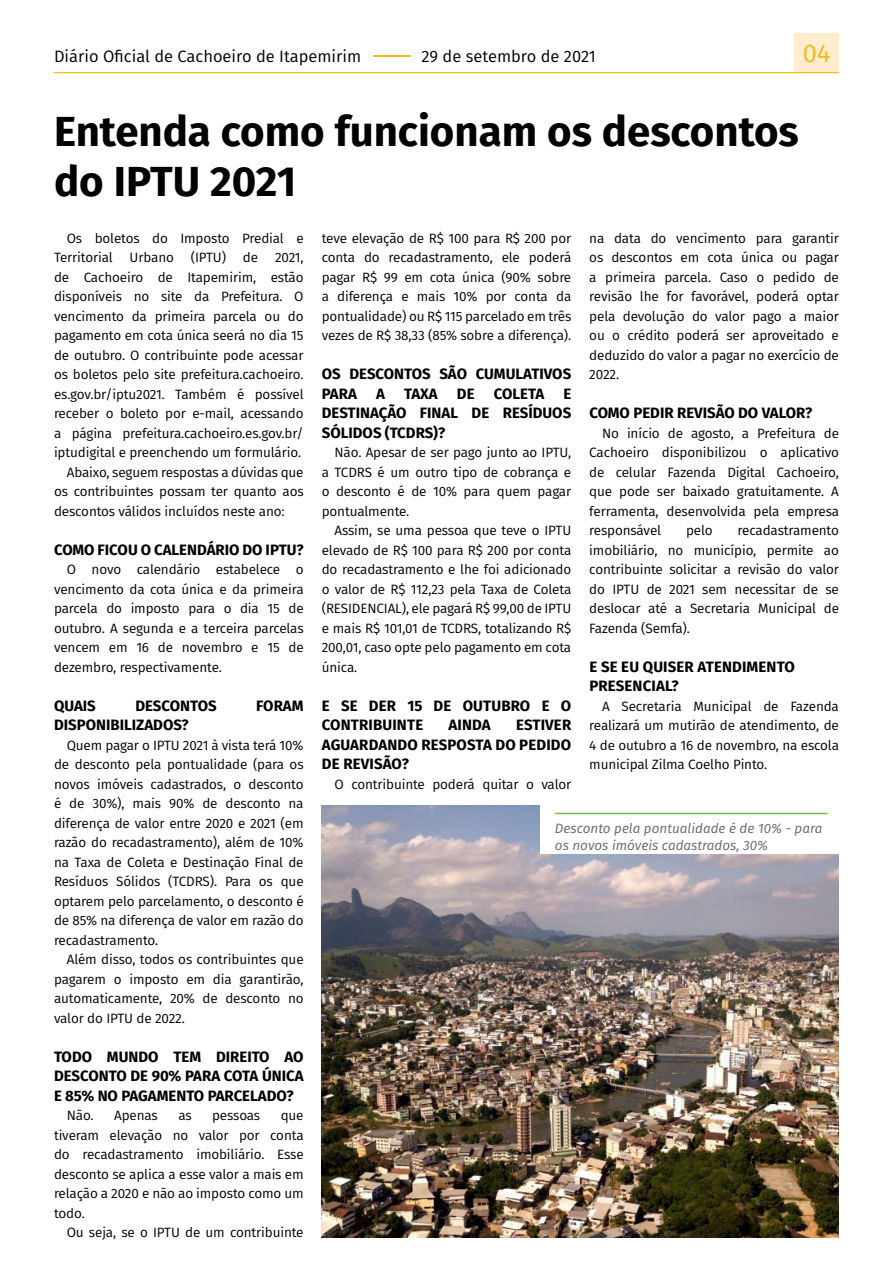
<style>
.page{position:relative;width:893px;height:1263px;background:#fff}
.page>*{position:absolute;margin:0;border:0;box-sizing:border-box;transform-origin:0 0}
.t1{font:700 42px/50.4px "Fira Sans";color:#000}
.t2{font:25.5px "Fira Sans";color:#fcb515}
.t3{font:16.5px "Fira Sans";color:#000}
.t4{font:700 15px/19.5px "Fira Sans";color:#000;text-align:justify}
.t5{font:13.5px/19.5px "Fira Sans";letter-spacing:-.01em;color:#000;text-align:justify}
.t6{font:italic 13.5px/16.6px "Fira Sans";color:#666668}
.s1{color:#fcb515}
</style>
<div class="page">
<div style="left:794px;top:33px;width:45px;height:40px;background:#ffedce"></div>
<hr style="left:54px;top:72px;width:785px;height:1px;background:#fcb515">
<img style="left:322px;top:806px;width:517px;height:431px">
<div style="left:540px;top:799px;width:300px;height:54px;background:#fff"></div>
<hr style="left:555px;top:813px;width:272px;height:1px;background:#75c044">
<p class="t3" style="left:54px;top:43px;width:543px">Diário Oficial de Cachoeiro de Itapemirim <span class="s1">–</span>29 de setembro de 2021</p>
<h2 class="t2" style="left:803px;top:34px;width:29px">04</h2>
<h1 class="t1" style="left:54px;top:103px;width:746px">Entenda como funcionam os descontos do IPTU 2021</h1>
<p class="t5" style="left:67px;top:228px;width:238px">Os boletos do Imposto Predial e</p>
<p class="t5" style="left:54px;top:248px;width:251px">Territorial Urbano (IPTU) de 2021,</p>
<p class="t5" style="left:54px;top:267px;width:251px">de Cachoeiro de Itapemirim, estão</p>
<p class="t5" style="left:54px;top:287px;width:251px">disponíveis no site da Prefeitura. O</p>
<p class="t5" style="left:54px;top:306px;width:251px">vencimento da primeira parcela ou do</p>
<p class="t5" style="left:54px;top:325px;width:251px">pagamento em cota única seerá no dia 15</p>
<p class="t5" style="left:54px;top:345px;width:251px">de outubro. O contribuinte pode acessar</p>
<p class="t5" style="left:54px;top:364px;width:251px">os boletos pelo site prefeitura.cachoeiro.</p>
<p class="t5" style="left:54px;top:384px;width:251px">es.gov.br/iptu2021. Também é possível</p>
<p class="t5" style="left:54px;top:403px;width:251px">receber o boleto por e-mail, acessando</p>
<p class="t5" style="left:54px;top:423px;width:251px">a página prefeitura.cachoeiro.es.gov.br/</p>
<p class="t5" style="left:54px;top:442px;width:249px">iptudigital e preenchendo um formulário.</p>
<p class="t5" style="left:67px;top:462px;width:238px">Abaixo, seguem respostas a dúvidas que</p>
<p class="t5" style="left:54px;top:481px;width:251px">os contribuintes possam ter quanto aos</p>
<p class="t5" style="left:54px;top:501px;width:232px">descontos válidos incluídos neste ano:</p>
<p class="t4" style="left:54px;top:539px;width:251px">COMO FICOU O CALENDÁRIO DO IPTU?</p>
<p class="t5" style="left:54px;top:560px;width:251px;text-indent:13px">O novo calendário estabelece o vencimento da cota única e da primeira parcela do imposto para o dia 15 de outubro. A segunda e a terceira parcelas vencem em 16 de novembro e 15 de dezembro, respectivamente.</p>
<p class="t4" style="left:54px;top:695px;width:43px">QUAIS</p>
<p class="t4" style="left:135px;top:695px;width:83px">DESCONTOS</p>
<p class="t4" style="left:256px;top:695px;width:49px">FORAM</p>
<p class="t4" style="left:54px;top:714px;width:136px">DISPONIBILIZADOS?</p>
<p class="t5" style="left:54px;top:735px;width:251px;text-indent:13px">Quem pagar o IPTU 2021 à vista terá 10% de desconto pela pontualidade (para os novos imóveis cadastrados, o desconto é de 30%), mais 90% de desconto na diferença de valor entre 2020 e 2021 (em razão do recadastramento), além de 10% na Taxa de Coleta e Destinação Final de Resíduos Sólidos (TCDRS). Para os que optarem pelo parcelamento, o desconto é de 85% na diferença de valor em razão do recadastramento.</p>
<p class="t5" style="left:54px;top:949px;width:251px;text-indent:13px">Além disso, todos os contribuintes que pagarem o imposto em dia garantirão, automaticamente, 20% de desconto no valor do IPTU de 2022.</p>
<p class="t4" style="left:54px;top:1046px;width:251px">TODO MUNDO TEM DIREITO AO DESCONTO DE 90% PARA COTA ÚNICA E 85% NO PAGAMENTO PARCELADO?</p>
<p class="t5" style="left:67px;top:1106px;width:28px">Não.</p>
<p class="t5" style="left:114px;top:1106px;width:45px">Apenas</p>
<p class="t5" style="left:178px;top:1106px;width:15px">as</p>
<p class="t5" style="left:212px;top:1106px;width:50px">pessoas</p>
<p class="t5" style="left:54px;top:1106px;width:251px;text-indent:227px">que tiveram elevação no valor por conta do recadastramento imobiliário. Esse desconto se aplica a esse valor a mais em relação a 2020 e não ao imposto como um todo.</p>
<p class="t5" style="left:67px;top:1222px;width:238px">Ou seja, se o IPTU de um contribuinte</p>
<p class="t5" style="left:322px;top:228px;width:251px">teve elevação de R$ 100 para R$ 200 por conta do recadastramento, ele poderá pagar R$ 99 em cota única (90% sobre a diferença e mais 10% por conta da pontualidade) ou R$ 115 parcelado em três vezes de R$ 38,33 (85% sobre a diferença).</p>
<p class="t4" style="left:322px;top:363px;width:251px">OS DESCONTOS SÃO CUMULATIVOS<br>PARA</p>
<p class="t4" style="left:376px;top:383px;width:10px">A</p>
<p class="t4" style="left:404px;top:383px;width:35px">TAXA</p>
<p class="t4" style="left:457px;top:383px;width:19px">DE</p>
<p class="t4" style="left:494px;top:383px;width:52px">COLETA</p>
<p class="t4" style="left:322px;top:383px;width:251px;text-indent:241px">E DESTINAÇÃO FINAL DE RESÍDUOS SÓLIDOS (TCDRS)?</p>
<p class="t5" style="left:322px;top:443px;width:251px;text-indent:13px">Não. Apesar de ser pago junto ao IPTU, a TCDRS é um outro tipo de cobrança e o desconto é de 10% para quem pagar pontualmente.</p>
<p class="t5" style="left:322px;top:521px;width:251px;text-indent:13px">Assim, se uma pessoa que teve o IPTU elevado de R$ 100 para R$ 200 por conta do recadastramento e lhe foi adicionado o valor de R$ 112,23 pela Taxa de Coleta (RESIDENCIAL), ele pagará R$ 99,00 de IPTU e mais R$ 101,01 de TCDRS, totalizando R$ 200,01, caso opte pelo pagamento em cota única.</p>
<p class="t4" style="left:322px;top:695px;width:251px">E SE DER 15 DE OUTUBRO E O<br>CONTRIBUINTE</p>
<p class="t4" style="left:322px;top:714px;width:251px;text-indent:194px">ESTIVER AGUARDANDO RESPOSTA DO PEDIDO DE REVISÃO?</p>
<p class="t5" style="left:334px;top:774px;width:238px">O contribuinte poderá quitar o valor</p>
<p class="t4" style="left:449px;top:714px;width:44px">AINDA</p>
<p class="t5" style="left:589px;top:228px;width:251px">na data do vencimento para garantir os descontos em cota única ou pagar a primeira parcela. Caso o pedido de revisão lhe for favorável, poderá optar pela devolução do valor pago a maior ou o crédito poderá ser aproveitado e deduzido do valor a pagar no exercício de 2022.</p>
<p class="t4" style="left:589px;top:402px;width:224px">COMO PEDIR REVISÃO DO VALOR?</p>
<p class="t5" style="left:589px;top:423px;width:251px;text-indent:13px">No início de agosto, a Prefeitura de Cachoeiro disponibilizou o aplicativo de celular Fazenda Digital Cachoeiro, que pode ser baixado gratuitamente. A ferramenta, desenvolvida pela empresa responsável</p>
<p class="t5" style="left:589px;top:521px;width:251px;text-indent:148px">recadastramento imobiliário, no município, permite ao contribuinte solicitar a revisão do valor do IPTU de 2021 sem necessitar de se deslocar até a Secretaria Municipal de Fazenda (Semfa).</p>
<p class="t4" style="left:589px;top:656px;width:207px">E SE EU QUISER ATENDIMENTO<br>PRESENCIAL?</p>
<p class="t5" style="left:589px;top:696px;width:251px;text-indent:13px">A Secretaria Municipal de Fazenda realizará um mutirão de atendimento, de 4 de outubro a 16 de novembro, na escola municipal Zilma Coelho Pinto.</p>
<p class="t5" style="left:686px;top:521px;width:28px">pelo</p>
<p class="t6" style="left:555px;top:820px;width:269px">Desconto pela pontualidade é de 10% - para os novos imóveis cadastrados, 30%</p>
</div>
